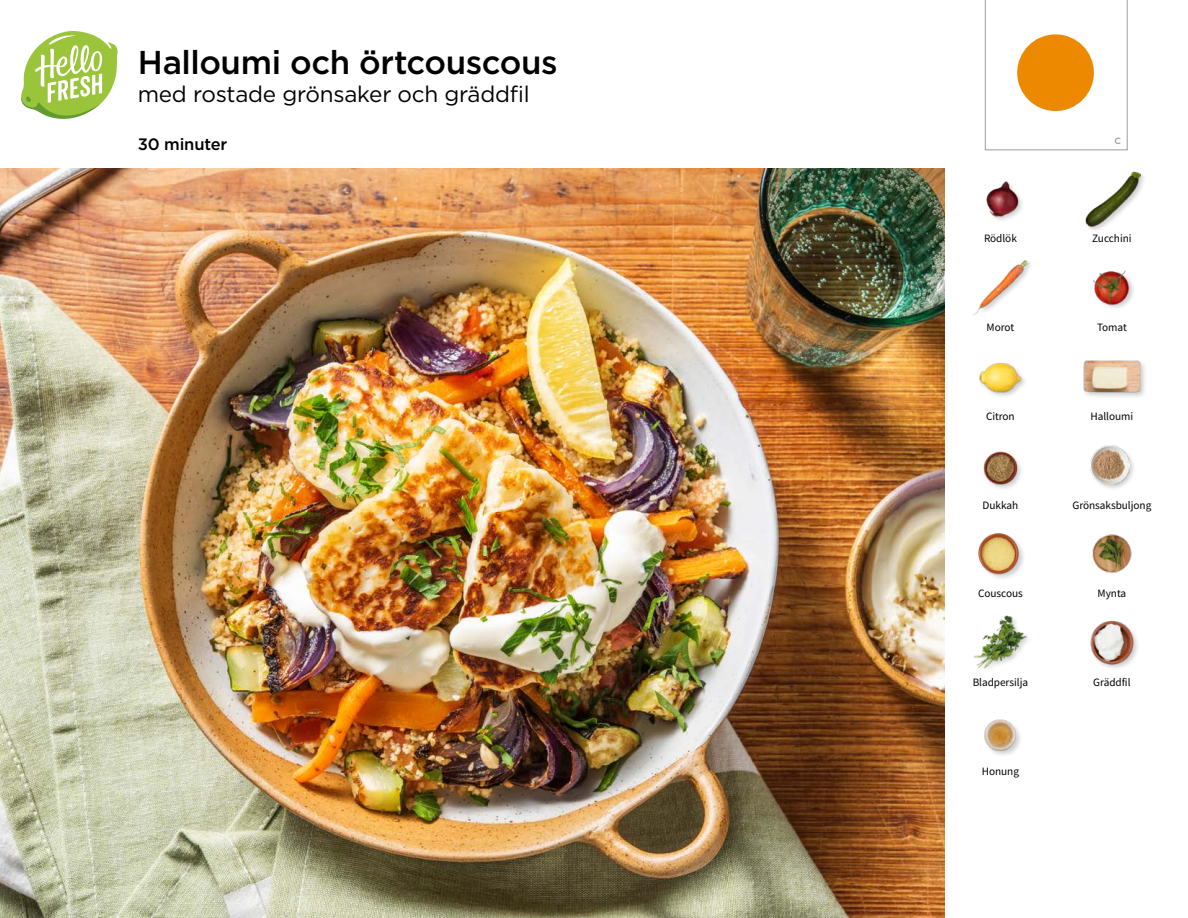
<style>
.page{position:relative;width:1188px;height:918px;background:#fff}
.page>*{position:absolute;margin:0;border:0;box-sizing:border-box;transform-origin:0 0}
.t1{font:500 33px "Gotham";letter-spacing:-.01em;color:#000}
.t2{font:22.5px "Gotham";letter-spacing:-.01em;color:#000}
.t3{font:500 16.5px "Gotham";letter-spacing:-.01em;color:#000}
.t4{font:11.25px "Source Sans Pro";letter-spacing:-.005em;color:#000}
.t5{font:500 9px "Gotham";color:#9d9d9c}
</style>
<div class="page">
<svg style="left:21px;top:31px;width:97px;height:88px"></svg>
<img style="left:0;top:168px;width:945px;height:750px">
<svg style="left:985px;top:0;width:142px;height:150px"></svg>
<img style="left:984px;top:719px;width:36px;height:36px">
<img style="left:1090px;top:620px;width:48px;height:48px">
<img style="left:974px;top:615px;width:54px;height:54px">
<img style="left:978px;top:533px;width:46px;height:45px">
<div style="left:1089px;top:444px;width:48px;height:47px;background:#000;opacity:.2"></div>
<img style="left:1091px;top:446px;width:39px;height:38px">
<img style="left:983px;top:451px;width:38px;height:38px">
<div style="left:1083px;top:359px;width:64px;height:41px;background:#000;opacity:.2"></div>
<img style="left:1083px;top:359px;width:58px;height:41px">
<div style="left:978px;top:362px;width:50px;height:37px;background:#000;opacity:.2"></div>
<img style="left:978px;top:362px;width:45px;height:37px">
<img style="left:1093px;top:270px;width:41px;height:38px">
<img style="left:973px;top:260px;width:56px;height:55px">
<div style="left:1084px;top:171px;width:63px;height:62px;background:#000;opacity:.2"></div>
<img style="left:1084px;top:171px;width:57px;height:56px">
<img style="left:986px;top:181px;width:36px;height:39px">
<img style="left:1092px;top:534px;width:40px;height:40px">
<h1 class="t1" style="left:138px;top:41px;width:421px">Halloumi och örtcouscous</h1>
<h2 class="t2" style="left:138px;top:80px;width:393px">med rostade grönsaker och gräddfil</h2>
<h3 class="t3" style="left:138px;top:133px;width:91px">30 minuter</h3>
<p class="t5" style="left:1114px;top:135px;width:8px">C</p>
<p class="t4" style="left:984px;top:231px;width:34px">Rödlök</p>
<p class="t4" style="left:1092px;top:231px;width:41px">Zucchini</p>
<p class="t4" style="left:987px;top:320px;width:29px">Morot</p>
<p class="t4" style="left:1097px;top:320px;width:31px">Tomat</p>
<p class="t4" style="left:986px;top:409px;width:30px">Citron</p>
<p class="t4" style="left:1091px;top:409px;width:44px">Halloumi</p>
<p class="t4" style="left:983px;top:498px;width:37px">Dukkah</p>
<p class="t4" style="left:1072px;top:498px;width:80px">Grönsaksbuljong</p>
<p class="t4" style="left:978px;top:586px;width:46px">Couscous</p>
<p class="t4" style="left:1098px;top:586px;width:30px">Mynta</p>
<p class="t4" style="left:973px;top:675px;width:57px">Bladpersilja</p>
<p class="t4" style="left:1093px;top:675px;width:39px">Gräddfil</p>
<p class="t4" style="left:982px;top:764px;width:39px">Honung</p>
</div>
